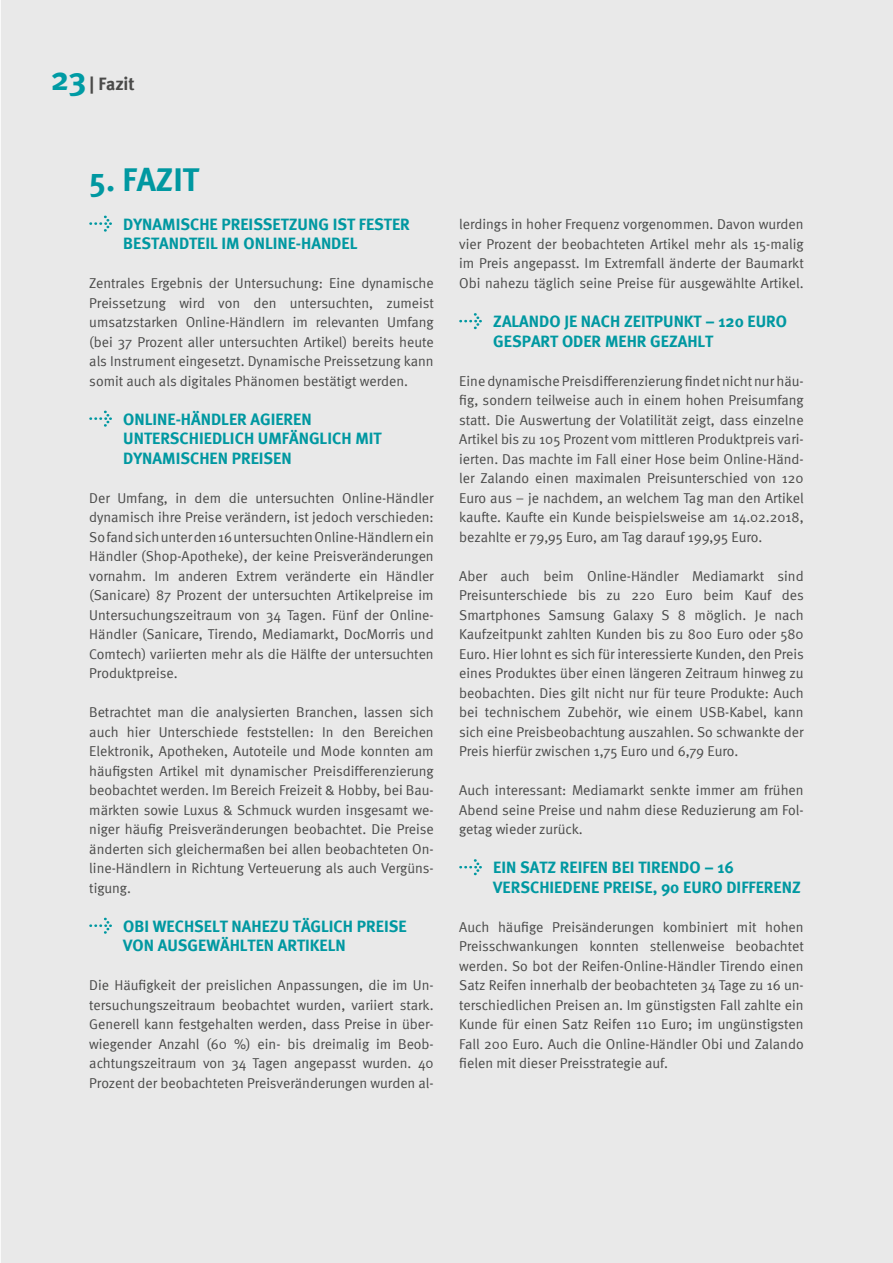
<style>
.page{position:relative;width:893px;height:1263px;background:#fff}
.page>*{position:absolute;margin:0;border:0;box-sizing:border-box;transform-origin:0 0}
.t1{font:700 33px "Meta";color:#0098a1}
.t2{font:700 18px "Meta";letter-spacing:-.01em;color:#4a4a49}
.t3{font:700 16.5px/19.5px "Meta";color:#0098a1}
.t4{font:14.25px/19.5px "Meta Normal";color:#4a4a49;text-align:justify}
.s1{font-size:33px;color:#009ba4}
</style>
<div class="page">
<div style="left:1px;top:0;width:892px;height:1263px;background:#e9e9e9"></div>
<svg style="left:89px;top:215px;width:23px;height:17px"></svg>
<svg style="left:89px;top:410px;width:23px;height:17px"></svg>
<svg style="left:89px;top:917px;width:23px;height:17px"></svg>
<svg style="left:459px;top:313px;width:23px;height:16px"></svg>
<svg style="left:459px;top:859px;width:23px;height:16px"></svg>
<p class="t2" style="left:51px;top:73px;width:85px"><span class="s1">23</span> | Fazit</p>
<h1 class="t1" style="left:89px;top:159px;width:111px">5. FAZIT</h1>
<p class="t3" style="left:123px;top:214px;width:288px">DYNAMISCHE PREISSETZUNG IST FESTER<br>BESTANDTEIL IM ONLINE-HANDEL</p>
<p class="t4" style="left:89px;top:273px;width:346px">Zentrales Ergebnis der Untersuchung: Eine dynamische Preissetzung wird von den untersuchten, zumeist umsatzstarken Online-Händlern im relevanten Umfang (bei 37 Prozent aller untersuchten Artikel) bereits heute als Instrument eingesetzt. Dynamische Preissetzung kann somit auch als digitales Phänomen bestätigt werden.</p>
<p class="t3" style="left:123px;top:409px;width:260px">ONLINE-HÄNDLER AGIEREN<br>UNTERSCHIEDLICH UMFÄNGLICH MIT<br>DYNAMISCHEN PREISEN</p>
<p class="t4" style="left:89px;top:488px;width:346px">Der Umfang, in dem die untersuchten Online-Händler dynamisch ihre Preise verändern, ist jedoch verschieden:<br>So fand sich unter den 16 untersuchten Online-Händlern ein Händler (Shop-Apotheke), der keine Preisveränderungen vornahm. Im anderen Extrem veränderte ein Händler (Sanicare) 87 Prozent der untersuchten Artikelpreise im Untersuchungszeitraum von 34 Tagen. Fünf der Online-Händler (Sanicare, Tirendo, Mediamarkt, DocMorris und Comtech) variierten mehr als die Hälfte der untersuchten Produktpreise.</p>
<p class="t4" style="left:89px;top:702px;width:346px">Betrachtet man die analysierten Branchen, lassen sich auch hier Unterschiede feststellen: In den Bereichen Elektronik, Apotheken, Autoteile und Mode konnten am häufigsten Artikel mit dynamischer Preisdifferenzierung beobachtet werden. Im Bereich Freizeit &amp; Hobby, bei Bau&shy;märkten sowie Luxus &amp; Schmuck wurden insgesamt we&shy;niger häufig Preisveränderungen beobachtet. Die Preise änderten sich gleichermaßen bei allen beobachteten On&shy;line-Händlern in Richtung Verteuerung als auch Vergüns&shy;tigung.</p>
<p class="t3" style="left:123px;top:916px;width:285px">OBI WECHSELT NAHEZU TÄGLICH PREISE<br>VON AUSGEWÄHLTEN ARTIKELN</p>
<p class="t4" style="left:89px;top:975px;width:346px">Die Häufigkeit der preislichen Anpassungen, die im Un&shy;tersuchungszeitraum beobachtet wurden, variiert stark.<br>Generell kann festgehalten werden, dass Preise in über&shy;wiegender Anzahl (60 %) ein- bis dreimalig im Beob&shy;achtungszeitraum von 34 Tagen angepasst wurden. 40<br>Prozent der beobachteten Preisveränderungen wurden al-</p>
<p class="t4" style="left:459px;top:215px;width:346px">lerdings in hoher Frequenz vorgenommen. Davon wurden vier Prozent der beobachteten Artikel mehr als 15-malig im Preis angepasst. Im Extremfall änderte der Baumarkt Obi nahezu täglich seine Preise für ausgewählte Artikel.</p>
<p class="t3" style="left:493px;top:311px;width:295px">ZALANDO JE NACH ZEITPUNKT – 120 EURO<br>GESPART ODER MEHR GEZAHLT</p>
<p class="t4" style="left:459px;top:371px;width:346px">Eine dynamische Preisdifferenzierung findet nicht nur häu&shy;fig, sondern teilweise auch in einem hohen Preisumfang statt. Die Auswertung der Volatilität zeigt, dass einzelne Artikel bis zu 105 Prozent vom mittleren Produktpreis vari&shy;ierten. Das machte im Fall einer Hose beim Online-Händ&shy;ler Zalando einen maximalen Preisunterschied von 120<br>Euro aus – je nachdem, an welchem Tag man den Artikel kaufte. Kaufte ein Kunde beispielsweise am 14.02.2018, bezahlte er 79,95 Euro, am Tag darauf 199,95 Euro.</p>
<p class="t4" style="left:459px;top:566px;width:346px">Aber auch beim Online-Händler Mediamarkt sind Preisunterschiede bis zu 220 Euro beim Kauf des Smartphones Samsung Galaxy S 8 möglich. Je nach Kaufzeitpunkt zahlten Kunden bis zu 800 Euro oder 580<br>Euro. Hier lohnt es sich für interessierte Kunden, den Preis eines Produktes über einen längeren Zeitraum hinweg zu beobachten. Dies gilt nicht nur für teure Produkte: Auch bei technischem Zubehör, wie einem USB-Kabel, kann sich eine Preisbeobachtung auszahlen. So schwankte der Preis hierfür zwischen 1,75 Euro und 6,79 Euro.</p>
<p class="t4" style="left:459px;top:780px;width:346px">Auch interessant: Mediamarkt senkte immer am frühen Abend seine Preise und nahm diese Reduzierung am Fol&shy;getag wieder zurück.</p>
<p class="t3" style="left:493px;top:857px;width:309px">EIN SATZ REIFEN BEI TIRENDO – 16<br>VERSCHIEDENE PREISE, 90 EURO DIFFERENZ</p>
<p class="t4" style="left:459px;top:917px;width:346px">Auch häufige Preisänderungen kombiniert mit hohen Preisschwankungen konnten stellenweise beobachtet werden. So bot der Reifen-Online-Händler Tirendo einen Satz Reifen innerhalb der beobachteten 34 Tage zu 16 un&shy;terschiedlichen Preisen an. Im günstigsten Fall zahlte ein Kunde für einen Satz Reifen 110 Euro; im ungünstigsten Fall 200 Euro. Auch die Online-Händler Obi und Zalando fielen mit dieser Preisstrategie auf.</p>
</div>
